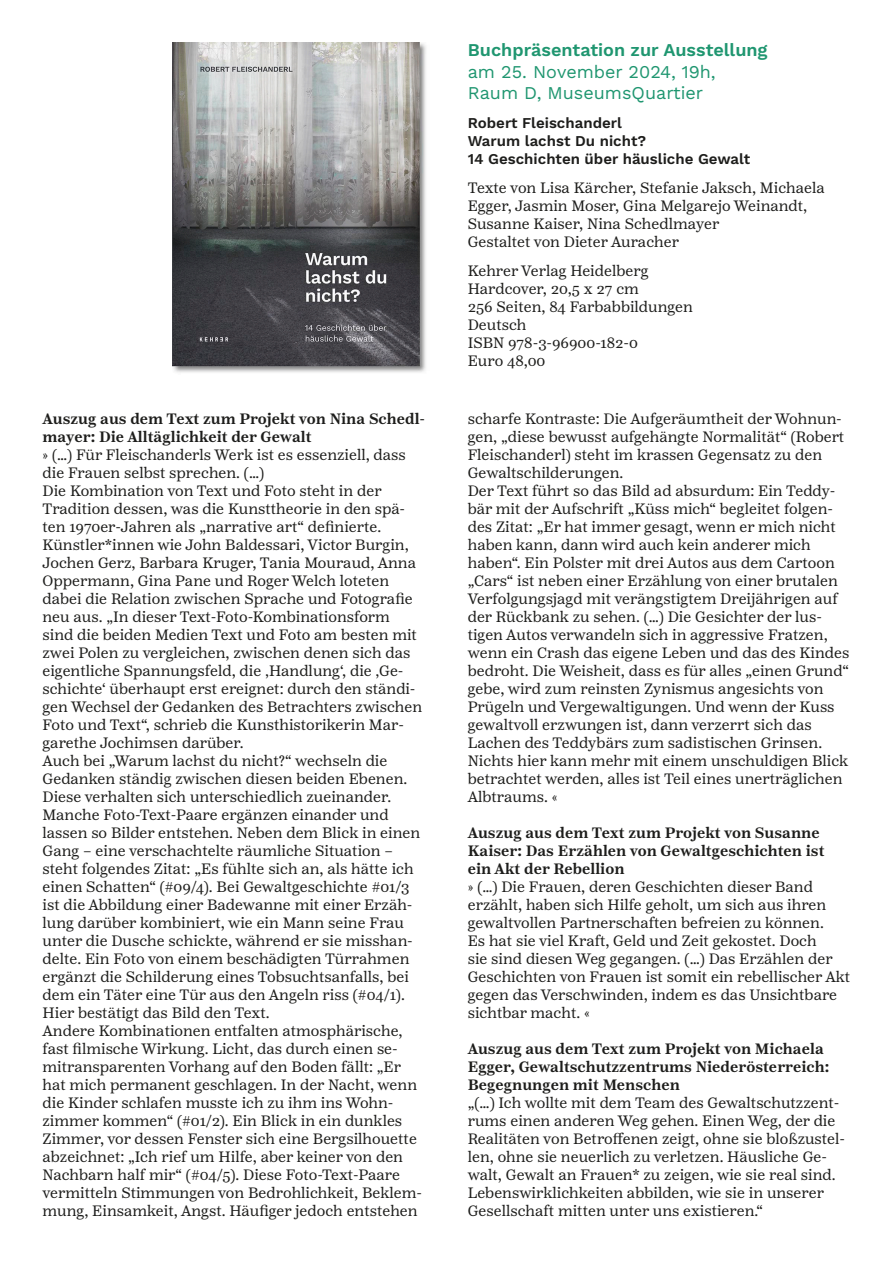
<style>
.page{position:relative;width:893px;height:1263px;background:#fff}
.page>*{position:absolute;margin:0;border:0;box-sizing:border-box;transform-origin:0 0}
.t1{font:18px/21.6px "Work Sans";color:#1f9670}
.t2{font:600 18px "Work Sans";color:#1f9670}
.t3{font:15px/18px "Reserve";color:#1d1d1b}
.t4{font:600 15px/18px "Reserve";color:#1d1d1b}
.t5{font:600 15px/18px "Work Sans";color:#1d1d1b}
</style>
<div class="page">
<img style="left:173px;top:43px;width:253px;height:330px">
<p class="t4" style="left:43px;top:410px;width:384px">Auszug aus dem Text zum Projekt von Nina Schedl&shy;mayer: Die Alltäglichkeit der Gewalt</p>
<p class="t3" style="left:43px;top:446px;width:381px">» (…) Für Fleischanderls Werk ist es essenziell, dass die Frauen selbst sprechen. (…)<br>Die Kombination von Text und Foto steht in der Tradition dessen, was die Kunsttheorie in den spä&shy;ten 1970er-Jahren als „narrative art“ definierte.<br>Künstler*innen wie John Baldessari, Victor Burgin, Jochen Gerz, Barbara Kruger, Tania Mouraud, Anna Oppermann, Gina Pane und Roger Welch loteten dabei die Relation zwischen Sprache und Fotografie neu aus. „In dieser Text-Foto-Kombinationsform sind die beiden Medien Text und Foto am besten mit zwei Polen zu vergleichen, zwischen denen sich das eigentliche Spannungsfeld, die ‚Handlung‘, die ‚Ge&shy;schichte‘ überhaupt erst ereignet: durch den ständi&shy;gen Wechsel der Gedanken des Betrachters zwischen Foto und Text“, schrieb die Kunsthistorikerin Mar&shy;garethe Jochimsen darüber.<br>Auch bei „Warum lachst du nicht?“ wechseln die Gedanken ständig zwischen diesen beiden Ebenen.<br>Diese verhalten sich unterschiedlich zueinander.<br>Manche Foto-Text-Paare ergänzen einander und lassen so Bilder entstehen. Neben dem Blick in einen Gang – eine verschachtelte räumliche Situation – steht folgendes Zitat: „Es fühlte sich an, als hätte ich einen Schatten“ (#09/4). Bei Gewaltgeschichte #01/3 ist die Abbildung einer Badewanne mit einer Erzäh&shy;lung darüber kombiniert, wie ein Mann seine Frau unter die Dusche schickte, während er sie misshan&shy;delte. Ein Foto von einem beschädigten Türrahmen ergänzt die Schilderung eines Tobsuchtsanfalls, bei dem ein Täter eine Tür aus den Angeln riss (#04/1).<br>Hier bestätigt das Bild den Text.<br>Andere Kombinationen entfalten atmosphärische, fast filmische Wirkung. Licht, das durch einen se&shy;mitransparenten Vorhang auf den Boden fällt: „Er hat mich permanent geschlagen. In der Nacht, wenn die Kinder schlafen musste ich zu ihm ins Wohn&shy;zimmer kommen“ (#01/2). Ein Blick in ein dunkles Zimmer, vor dessen Fenster sich eine Bergsilhouette abzeichnet: „Ich rief um Hilfe, aber keiner von den Nachbarn half mir“ (#04/5). Diese Foto-Text-Paare vermitteln Stimmungen von Bedrohlichkeit, Beklem&shy;mung, Einsamkeit, Angst. Häufiger jedoch entstehen</p>
<p class="t2" style="left:468px;top:40px;width:301px">Buchpräsentation zur Ausstellung</p>
<p class="t1" style="left:468px;top:60px;width:249px">am 25. November 2024, 19h,<br>Raum D, MuseumsQuartier</p>
<p class="t5" style="left:468px;top:115px;width:284px">Robert Fleischanderl<br>Warum lachst Du nicht?<br>14 Geschichten über häusliche Gewalt</p>
<p class="t3" style="left:468px;top:179px;width:358px">Texte von Lisa Kärcher, Stefanie Jaksch, Michaela Egger, Jasmin Moser, Gina Melgarejo Weinandt, Susanne Kaiser, Nina Schedlmayer<br>Gestaltet von Dieter Auracher</p>
<p class="t3" style="left:468px;top:262px;width:227px">Kehrer Verlag Heidelberg<br>Hardcover, 20,5 x 27 cm<br>256 Seiten, 84 Farbabbildungen<br>Deutsch<br>ISBN 978-3-96900-182-0<br>Euro 48,00</p>
<p class="t3" style="left:468px;top:410px;width:383px">scharfe Kontraste: Die Aufgeräumtheit der Wohnun&shy;gen, „diese bewusst aufgehängte Normalität“ (Robert Fleischanderl) steht im krassen Gegensatz zu den Gewaltschilderungen.<br>Der Text führt so das Bild ad absurdum: Ein Teddy&shy;bär mit der Aufschrift „Küss mich“ begleitet folgen&shy;des Zitat: „Er hat immer gesagt, wenn er mich nicht haben kann, dann wird auch kein anderer mich haben“. Ein Polster mit drei Autos aus dem Cartoon „Cars“ ist neben einer Erzählung von einer brutalen Verfolgungsjagd mit verängstigtem Dreijährigen auf der Rückbank zu sehen. (…) Die Gesichter der lus&shy;tigen Autos verwandeln sich in aggressive Fratzen, wenn ein Crash das eigene Leben und das des Kindes bedroht. Die Weisheit, dass es für alles „einen Grund“ gebe, wird zum reinsten Zynismus angesichts von Prügeln und Vergewaltigungen. Und wenn der Kuss gewaltvoll erzwungen ist, dann verzerrt sich das Lachen des Teddybärs zum sadistischen Grinsen.<br>Nichts hier kann mehr mit einem unschuldigen Blick betrachtet werden, alles ist Teil eines unerträglichen Albtraums. «</p>
<p class="t4" style="left:468px;top:824px;width:358px">Auszug aus dem Text zum Projekt von Susanne<br>Kaiser: Das Erzählen von Gewaltgeschichten ist ein Akt der Rebellion</p>
<p class="t3" style="left:468px;top:878px;width:384px">» (…) Die Frauen, deren Geschichten dieser Band erzählt, haben sich Hilfe geholt, um sich aus ihren gewaltvollen Partnerschaften befreien zu können.<br>Es hat sie viel Kraft, Geld und Zeit gekostet. Doch<br>sie sind diesen Weg gegangen. (…) Das Erzählen der Geschichten von Frauen ist somit ein rebellischer Akt gegen das Verschwinden, indem es das Unsichtbare sichtbar macht. «</p>
<p class="t4" style="left:468px;top:1040px;width:363px">Auszug aus dem Text zum Projekt von Michaela<br>Egger, Gewaltschutzzentrums Niederösterreich:<br>Begegnungen mit Menschen</p>
<p class="t3" style="left:468px;top:1094px;width:379px">„(…) Ich wollte mit dem Team des Gewaltschutzzent&shy;rums einen anderen Weg gehen. Einen Weg, der die Realitäten von Betroffenen zeigt, ohne sie bloßzustel&shy;len, ohne sie neuerlich zu verletzen. Häusliche Ge&shy;walt, Gewalt an Frauen* zu zeigen, wie sie real sind.<br>Lebenswirklichkeiten abbilden, wie sie in unserer Gesellschaft mitten unter uns existieren.“</p>
</div>
